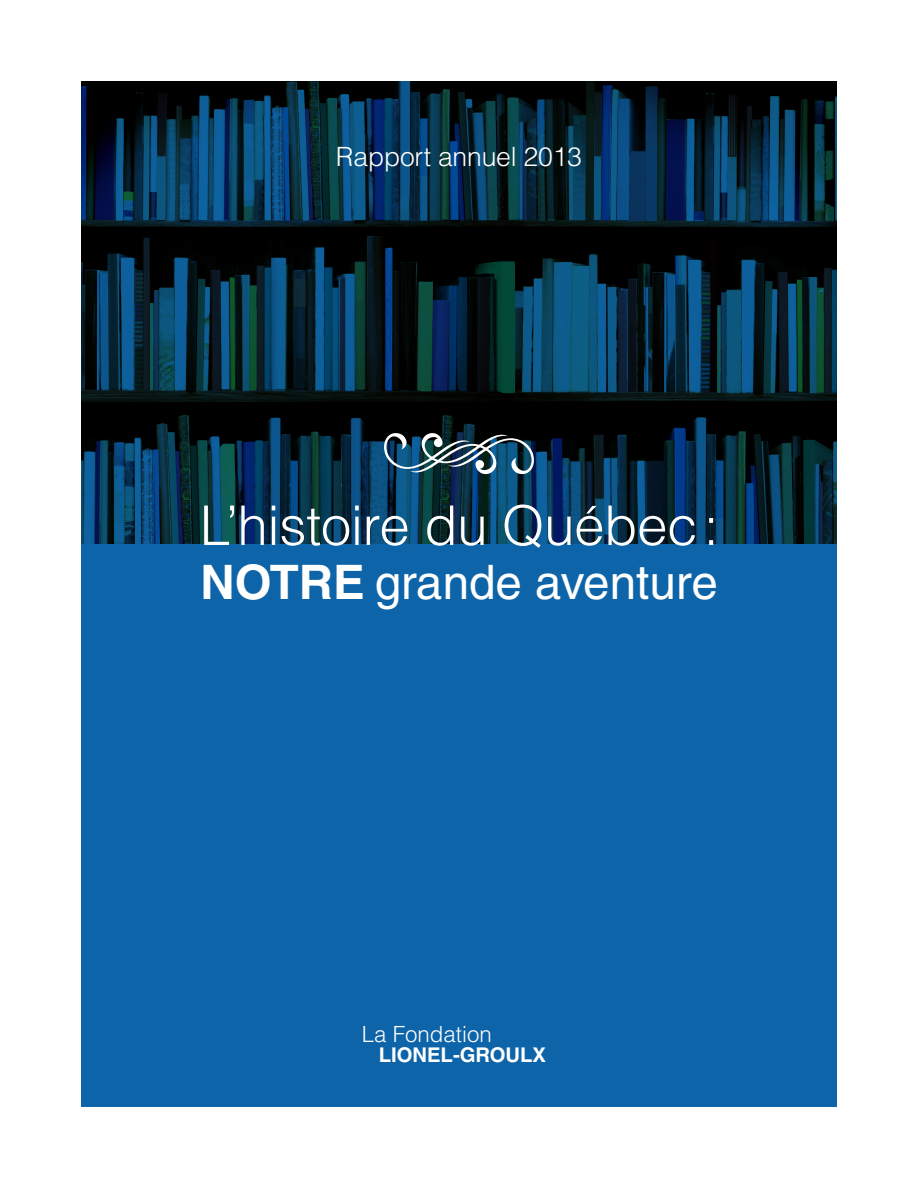
<style>
.page{position:relative;width:918px;height:1188px;background:#fff}
.page>*{position:absolute;margin:0;border:0;box-sizing:border-box;transform-origin:0 0}
.t1{font:300 54.75px "Helvetica";letter-spacing:-.01em;color:#fff}
.t2{font:47.55px "Helvetica";color:#fff}
.t3{font:300 26.55px "Helvetica";letter-spacing:-.01em;color:#fff}
.t4{font:300 22.35px "Helvetica";color:#fff}
.t5{font:700 20.25px "Helvetica";color:#fff}
.s1{font-weight:700}
</style>
<div class="page">
<img style="left:81px;top:81px;width:756px;height:464px">
<div style="left:81px;top:545px;width:756px;height:562px;background:#0e64a8"></div>
<img style="left:384px;top:430px;width:150px;height:47px">
<p class="t3" style="left:336px;top:140px;width:248px">Rapport annuel 2013</p>
<p class="t1" style="left:200px;top:491px;width:521px">L’histoire du Québec:</p>
<p class="t2" style="left:201px;top:554px;width:519px"><span class="s1">NOTRE</span> grande aventure</p>
<p class="t4" style="left:362px;top:1020px;width:132px">La Fondation</p>
<p class="t5" style="left:379px;top:1042px;width:169px">LIONEL-GROULX</p>
</div>
